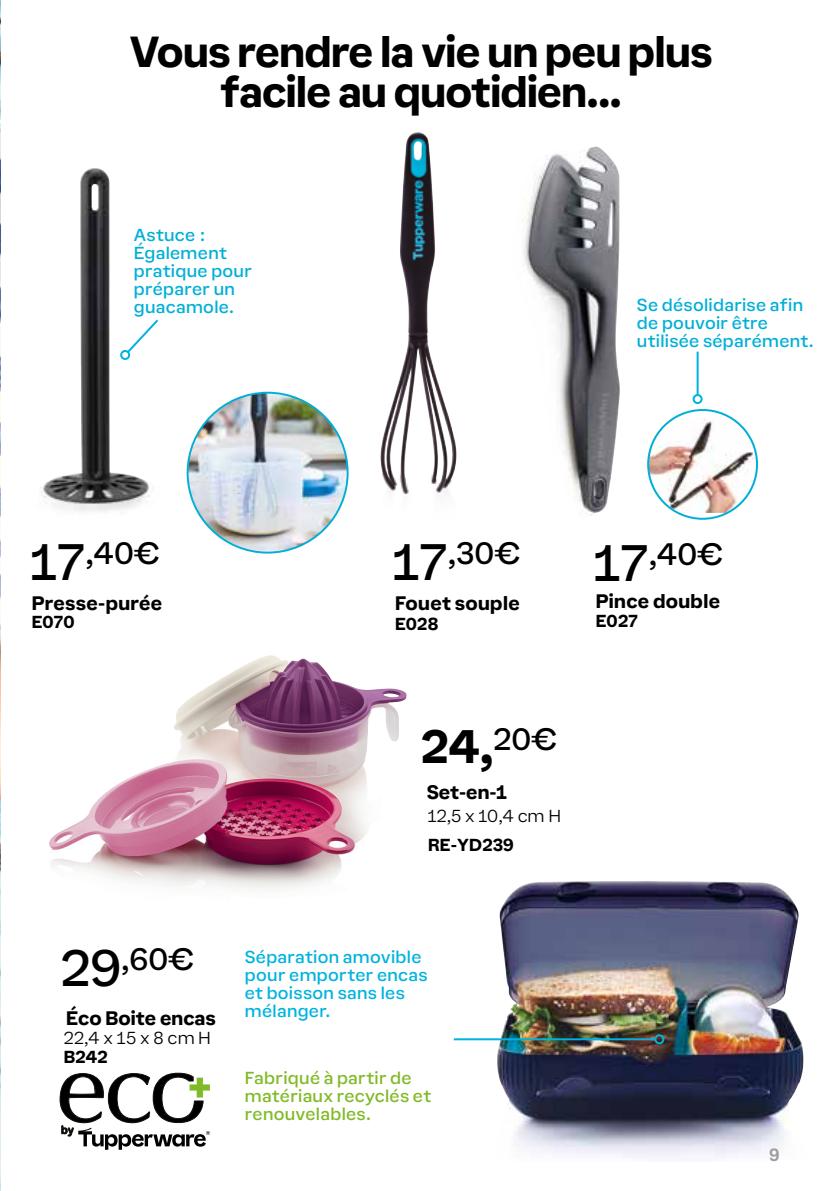
<style>
.page{position:relative;width:840px;height:1191px;background:#fff}
.page>*{position:absolute;margin:0;border:0;box-sizing:border-box;transform-origin:0 0}
.t1{font:700 43.2px "Earl Sans";color:#000}
.t2{font:700 40px/40px "Earl Sans";letter-spacing:-.015em;color:#000;text-align:center}
.t3{font:28.6px "Earl Sans";color:#000}
.t4{font:700 18px "Earl Sans";letter-spacing:.01em;color:#000}
.t5{font:500 18px "Tupper PRO";color:#9d9d9c}
.t6{font:16px/18px "Earl Sans";letter-spacing:.02em;color:#00afd7}
.t7{font:16px/18px "Earl Sans";letter-spacing:.02em;color:#00b3de}
.t8{font:16px/18px "Earl Sans";letter-spacing:.02em;color:#80ba27}
.t9{font:300 16px "Earl Sans";letter-spacing:.01em;color:#000}
.t10{font:700 16px "Earl Sans";letter-spacing:.01em;color:#000}
.s1{font-size:47.2px}
</style>
<div class="page">
<img style="left:0;top:0;width:1px;height:1191px">
<img style="left:494px;top:881px;width:310px;height:277px">
<hr style="left:453px;top:1038px;width:202px;height:2px;background:#00b3de">
<div style="left:654px;top:1034px;width:10px;height:10px;border:2px solid #00b3de;border-radius:50%"></div>
<img style="left:40px;top:168px;width:118px;height:344px">
<img style="left:380px;top:132px;width:77px;height:363px">
<img style="left:523px;top:147px;width:97px;height:369px">
<img style="left:649px;top:418px;width:107px;height:95px">
<div style="left:646px;top:409px;width:111px;height:111px;border:2px solid #00afd7;border-radius:50%"></div>
<img style="left:187px;top:393px;width:160px;height:159px;border-radius:80px">
<hr style="left:696px;top:352px;width:2px;height:43px;background:#00b3de">
<div style="left:692px;top:394px;width:10px;height:10px;border:2px solid #00b3de;border-radius:50%"></div>
<svg style="left:60px;top:1073px;width:150px;height:76px"></svg>
<img style="left:49px;top:655px;width:357px;height:234px">
<h2 class="t2" style="left:130px;top:29px;width:584px">Vous rendre la vie un peu plus facile au quotidien...</h2>
<p class="t6" style="left:134px;top:225px;width:119px">Astuce :<br>Également pratique pour préparer un guacamole.</p>
<p class="t6" style="left:636px;top:295px;width:178px">Se désolidarise afin de pouvoir être utilisée séparément.</p>
<h3 class="t3" style="left:31px;top:529px;width:131px"><span class="s1">17</span>,40€</h3>
<h3 class="t3" style="left:392px;top:529px;width:129px"><span class="s1">17</span>,30€</h3>
<h3 class="t3" style="left:593px;top:530px;width:131px"><span class="s1">17</span>,40€</h3>
<p class="t4" style="left:32px;top:588px;width:132px">Presse-purée</p>
<p class="t10" style="left:32px;top:608px;width:44px">E070</p>
<p class="t4" style="left:395px;top:588px;width:126px">Fouet souple</p>
<p class="t10" style="left:395px;top:609px;width:45px">E028</p>
<p class="t4" style="left:595px;top:585px;width:126px">Pince double</p>
<p class="t10" style="left:595px;top:607px;width:44px">E027</p>
<h1 class="t1" style="left:421px;top:709px;width:137px">24,<sup>20€</sup></h1>
<p class="t4" style="left:426px;top:776px;width:82px">Set-en-1</p>
<p class="t9" style="left:427px;top:802px;width:135px">12,5 x 10,4 cm H</p>
<p class="t10" style="left:428px;top:831px;width:87px">RE-YD239</p>
<h3 class="t3" style="left:61px;top:935px;width:135px"><span class="s1">29</span>,60€</h3>
<p class="t4" style="left:66px;top:1002px;width:151px">Éco Boite encas</p>
<p class="t9" style="left:64px;top:1025px;width:149px">22,4 x 15 x 8 cm H</p>
<p class="t10" style="left:64px;top:1043px;width:45px">B242</p>
<p class="t7" style="left:245px;top:946px;width:184px">Séparation amovible pour emporter encas et boisson sans les mélanger.</p>
<p class="t8" style="left:245px;top:1067px;width:187px">Fabriqué à partir de matériaux recyclés et renouvelables.</p>
<p class="t5" style="left:768px;top:1140px;width:12px">9</p>
</div>
